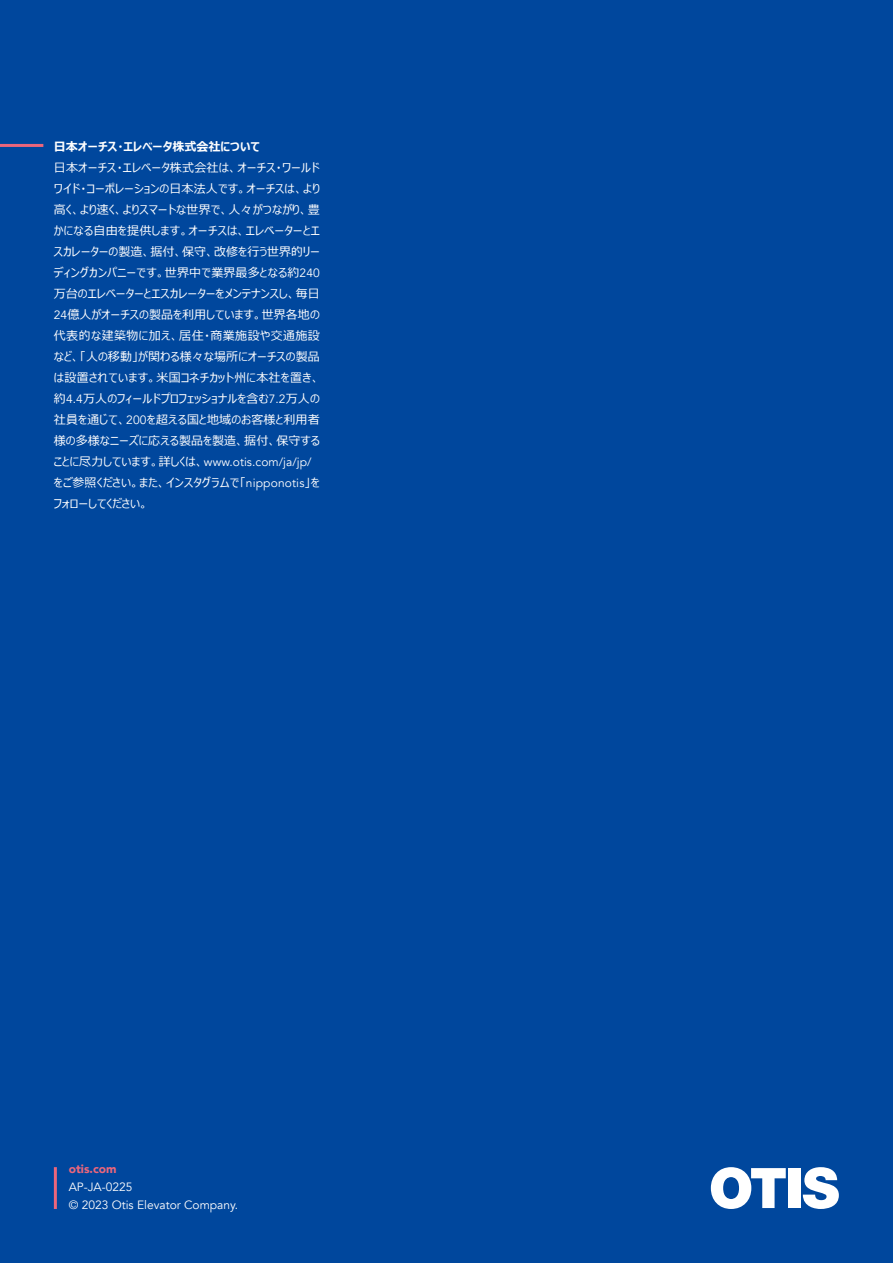
<style>
.page{position:relative;width:893px;height:1263px;background:#00479d}
.page>*{position:absolute;margin:0;border:0;box-sizing:border-box;transform-origin:0 0}
.t1{font:12px/21px "Meiryo UI";letter-spacing:.015em;color:#fff;text-align:justify}
.t2{font:12px/18px "Avenir";color:#fff}
.t3{font:700 12px "Meiryo UI";color:#fff}
.t4{font:900 12px "Avenir";color:#eb667c}
.s1{font-family:"Avenir"}
.s2{font-family:"Meiryo UI"}
</style>
<div class="page">
<hr style="left:54px;top:1167px;width:3px;height:42px;background:#eb667c">
<hr style="left:0;top:144px;width:43px;height:3px;background:#eb667c">
<svg style="left:711px;top:1167px;width:75px;height:42px"></svg>
<div style="left:788px;top:1168px;width:13px;height:40px;background:#fff"></div>
<svg style="left:803px;top:1167px;width:36px;height:42px"></svg>
<p class="t3" style="left:54px;top:138px;width:208px">日本オーチス・エレベータ株式会社について</p>
<p class="t1" style="left:54px;top:158px;width:268px">日本オーチス・エレベータ株式会社は、オーチス・ワールドワイド・コーポレーションの日本法人です。オーチスは、より高く、より速く、よりスマートな世界で、人々がつながり、豊かになる自由を提供します。オーチスは、エレベーターとエスカレーターの製造、据付、保守、改修を行う世界的リーディングカンパニーです。世界中で業界最多となる約<span class="s1">240</span>万台のエレベーターとエスカレーターをメンテナンスし、毎日<span class="s1">24</span>億人がオーチスの製品を利用しています。世界各地の代表的な建築物に加え、居住・商業施設や交通施設など、「人の移動」が関わる様々な場所にオーチスの製品は設置されています。米国コネチカット州に本社を置き、約<span class="s1">4.4</span>万人のフィールドプロフェッショナルを含む<span class="s1">7.2</span>万人の社員を通じて、<span class="s1">200</span>を超える国と地域のお客様と利用者様の多様なニーズに応える製品を製造、据付、保守する</p>
<p class="t2" style="left:54px;top:453px;width:259px"><span class="s2">ことに尽力しています。詳しくは、</span>www.otis.com/ja/jp/</p>
<p class="t1" style="left:54px;top:473px;width:267px">をご参照ください。また、インスタグラムで「<span class="s1">nipponotis</span>」をフォローしてください。</p>
<p class="t4" style="left:69px;top:1158px;width:49px">otis.com</p>
<p class="t2" style="left:69px;top:1178px;width:171px">AP-JA-0225<br>© 2023 Otis Elevator Company.</p>
</div>
